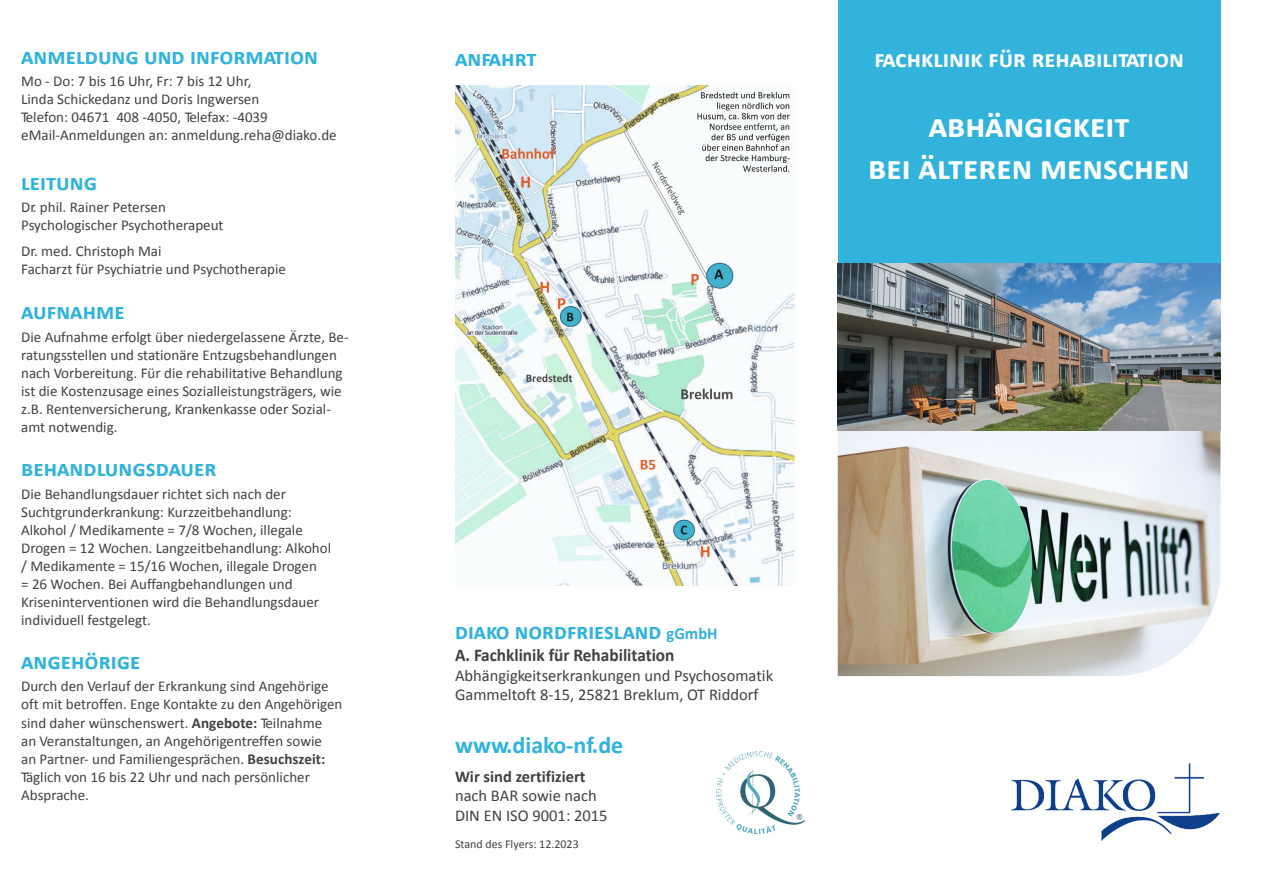
<style>
.page{position:relative;width:1263px;height:893px;background:#fff}
.page>*{position:absolute;margin:0;border:0;box-sizing:border-box;transform-origin:0 0}
.t1{font:700 34.5px/42px "Calibri";color:#fff;text-align:center}
.t2{font:700 24.75px "Calibri";color:#fff}
.t3{font:700 24px "Calibri";color:#31b3dc}
.t4{font:700 23.25px "Calibri";color:#31b3dc}
.t5{font:700 18px "Calibri";color:#414140;scale:.96 1}
.t6{font:16.5px/19.8px "Calibri";color:#414140}
.t7{font:700 16.5px "Calibri";color:#414140}
.t8{font:15.15px "Calibri";color:#414140}
.t9{font:15px/18px "Calibri";color:#414140}
.t10{font:12px "Calibri";color:#414140}
.s1{font-weight:700;font-size:15.15px}
.s2{font-size:16.8px}
</style>
<div class="page">
<div style="left:838px;top:0;width:382px;height:264px;background:#31b3dc"></div>
<img style="left:838px;top:264px;width:382px;height:412px">
<img style="left:1011px;top:763px;width:208px;height:78px">
<img style="left:455px;top:85px;width:340px;height:501px">
<img style="left:717px;top:752px;width:87px;height:82px">
<h3 class="t4" style="left:21px;top:42px;width:298px">anmeldung und information</h3>
<p class="t9" style="left:21px;top:73px;width:248px">Mo - Do: 7 bis 16 Uhr, Fr: 7 bis 12 Uhr,<br>Linda Schickedanz und Doris Ingwersen<br>Telefon: 04671 408 -4050, Telefax: -4039</p>
<p class="t8" style="left:21px;top:126px;width:317px">eMail-Anmeldungen an: anmeldung.reha@diako.de</p>
<h3 class="t4" style="left:21px;top:167px;width:77px">leitung</h3>
<p class="t9" style="left:21px;top:198px;width:204px">Dr. phil. Rainer Petersen<br>Psychologischer Psychotherapeut</p>
<p class="t9" style="left:21px;top:242px;width:266px">Dr. med. Christoph Mai<br>Facharzt für Psychiatrie und Psychotherapie</p>
<h3 class="t4" style="left:21px;top:297px;width:105px">aufnahme</h3>
<p class="t9" style="left:21px;top:328px;width:328px">Die Aufnahme erfolgt über niedergelassene Ärzte, Be&shy;ratungsstellen und stationäre Entzugsbehandlungen nach Vorbereitung. Für die rehabilitative Behandlung ist die Kostenzusage eines Sozialleistungsträgers, wie z.B. Rentenversicherung, Krankenkasse oder Sozial&shy;amt notwendig.</p>
<h3 class="t4" style="left:21px;top:454px;width:197px">behandlungsdauer</h3>
<p class="t9" style="left:21px;top:485px;width:311px">Die Behandlungsdauer richtet sich nach der Suchtgrunderkrankung: Kurzzeitbehandlung:<br>Alkohol / Medikamente = 7/8 Wochen, illegale Drogen = 12 Wochen. Langzeitbehandlung: Alkohol / Medikamente = 15/16 Wochen, illegale Drogen<br>= 26 Wochen. Bei Auffangbehandlungen und Kriseninterventionen wird die Behandlungsdauer individuell festgelegt.</p>
<h3 class="t4" style="left:21px;top:647px;width:121px">angehörige</h3>
<p class="t9" style="left:21px;top:677px;width:323px">Durch den Verlauf der Erkrankung sind Angehörige oft mit betroffen. Enge Kontakte zu den Angehörigen sind daher wünschenswert. <span class="s1">Angebote:</span> Teilnahme<br>an Veranstaltungen, an Angehörigentreffen sowie<br>an Partner- und Familiengesprächen. <span class="s1">Besuchszeit:<br></span>Täglich von 16 bis 22 Uhr und nach persönlicher Absprache.</p>
<h3 class="t4" style="left:455px;top:44px;width:83px">anfahrt</h3>
<h2 class="t2" style="left:874px;top:43px;width:311px">fachklinik für rehabilitation</h2>
<h1 class="t1" style="left:868px;top:105px;width:323px">abhängigkeit<br>bei älteren menschen</h1>
<h3 class="t4" style="left:455px;top:616px;width:264px">diako nordfriesland <span class="s2">gGmbH</span></h3>
<p class="t5" style="left:455px;top:643px;width:230px">A. Fachklinik für Rehabilitation</p>
<p class="t6" style="left:455px;top:665px;width:320px">Abhängigkeitserkrankungen und Psychosomatik<br>Gammeltoft 8-15, 25821 Breklum, OT Riddorf</p>
<h3 class="t3" style="left:455px;top:730px;width:170px">www.diako-nf.de</h3>
<p class="t7" style="left:455px;top:765px;width:132px">Wir sind zertifiziert</p>
<p class="t6" style="left:455px;top:786px;width:154px">nach BAR sowie nach<br>DIN EN ISO 9001: 2015</p>
<p class="t10" style="left:455px;top:837px;width:125px">Stand des Flyers: 12.2023</p>
</div>
